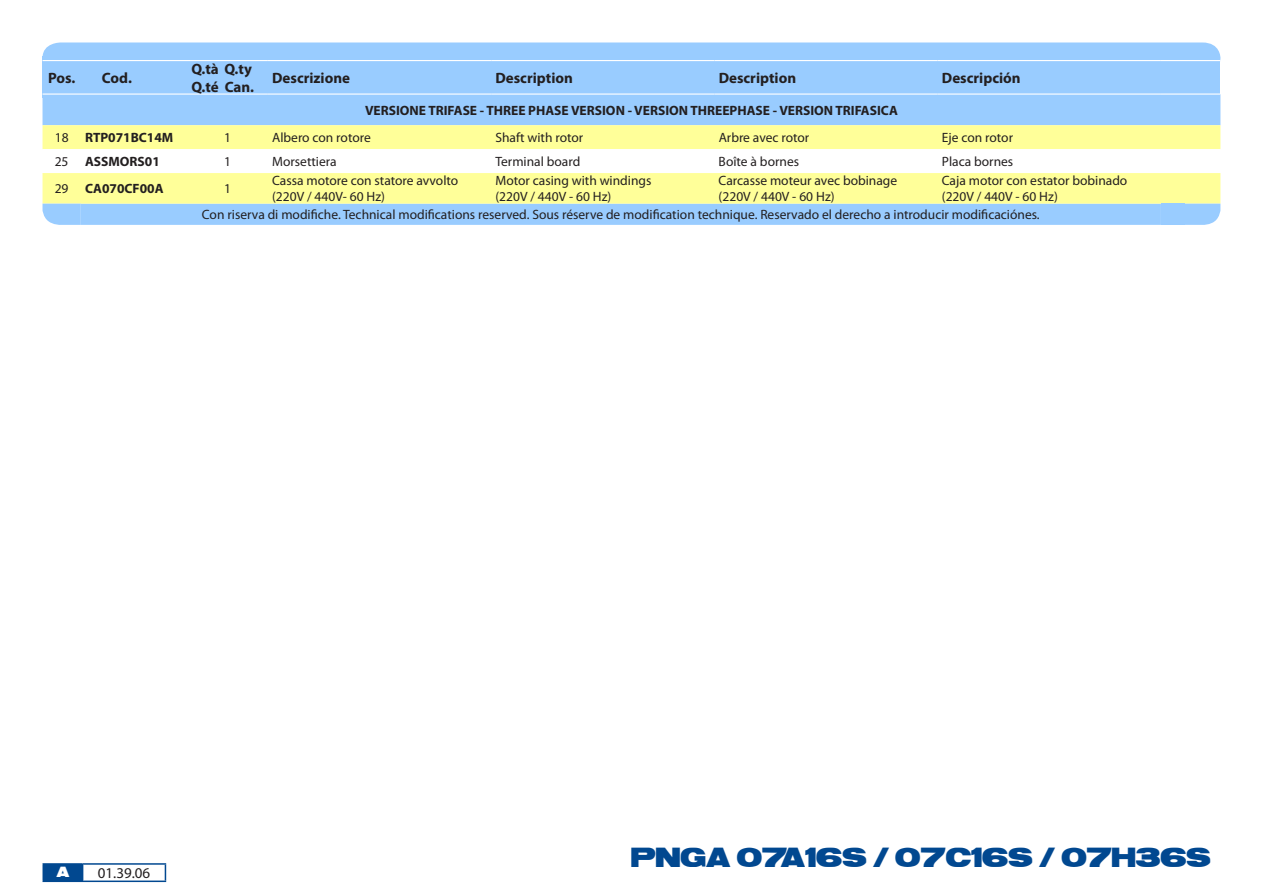
<style>
.page{position:relative;width:1263px;height:893px;background:#fff}
.page>*{position:absolute;margin:0;border:0;box-sizing:border-box;transform-origin:0 0}
.t1{font:22.5px "PEDROLLO";color:#014890}
._7__Descripción_SPA{font:700 15px "Myriad Pro";color:#231f20}
._4__Descrizione_ITA{font:700 15px "Myriad Pro";color:#231f20}
._5__Description_UK{font:700 15px "Myriad Pro";color:#231f20}
._6__Description_FRA{font:700 15px "Myriad Pro";color:#231f20}
.t2{font:15px "Myriad Pro";color:#231f20}
._3bis__DESCRIZIONE{font:13.5px/16.2px "Myriad Pro";color:#231f20}
._9__RIGA_VERSIONI{font:700 13.5px "Myriad Pro";color:#231f20}
._2__Cod{font:700 13.5px "Myriad Pro";color:#231f20}
._1__Pos{font:13.5px "Myriad Pro";color:#231f20}
._3__Q_ty{font:13.5px "Myriad Pro";color:#231f20}
.t3{font:12px "PEDROLLO";color:#fff}
</style>
<div class="page">
<svg style="left:43px;top:42px;width:1177px;height:15px;background:#9ccdff"></svg>
<div style="left:43px;top:57px;width:1177px;height:41px;background:#9cf"></div>
<div style="left:43px;top:98px;width:1177px;height:127px;background:#9cf"></div>
<div style="left:43px;top:125px;width:1177px;height:79px;background:#ff9"></div>
<svg style="left:43px;top:149px;width:1177px;height:24px"></svg>
<hr style="left:43px;top:60px;width:225px;height:1px;background:#fff">
<hr style="left:1161px;top:60px;width:59px;height:1px;background:#fff">
<hr style="left:43px;top:94px;width:225px;height:1px;background:#fff">
<hr style="left:1161px;top:94px;width:59px;height:1px;background:#fff">
<hr style="left:268px;top:60px;width:223px;height:1px;background:#fff">
<hr style="left:268px;top:94px;width:223px;height:1px;background:#fff">
<hr style="left:491px;top:60px;width:223px;height:1px;background:#fff">
<hr style="left:491px;top:94px;width:223px;height:1px;background:#fff">
<hr style="left:714px;top:60px;width:224px;height:1px;background:#fff">
<hr style="left:714px;top:94px;width:224px;height:1px;background:#fff">
<hr style="left:938px;top:60px;width:223px;height:1px;background:#fff">
<hr style="left:938px;top:94px;width:223px;height:1px;background:#fff">
<svg style="left:43px;top:204px;width:38px;height:21px"></svg>
<svg style="left:1184px;top:204px;width:36px;height:21px"></svg>
<div style="left:1161px;top:204px;width:23px;height:21px;background:#9cf"></div>
<div style="left:43px;top:864px;width:40px;height:17px;background:#014890"></div>
<hr style="left:83px;top:863px;width:83px;height:2px;background:#014890">
<svg style="left:165px;top:865px;width:1px;height:15px"></svg>
<hr style="left:83px;top:880px;width:83px;height:2px;background:#014890">
<hr style="left:43px;top:863px;width:40px;height:2px;background:#014890">
<hr style="left:43px;top:880px;width:40px;height:2px;background:#014890">
<p class="_7__Descripción_SPA" style="left:48px;top:68px;width:29px">Pos.</p>
<p class="_7__Descripción_SPA" style="left:102px;top:68px;width:32px">Cod.</p>
<p class="_7__Descripción_SPA" style="left:191px;top:59px;width:62px">Q.tà Q.ty</p>
<p class="_7__Descripción_SPA" style="left:191px;top:77px;width:64px">Q.té Can.</p>
<p class="_4__Descrizione_ITA" style="left:272px;top:68px;width:79px">Descrizione</p>
<p class="_5__Description_UK" style="left:495px;top:68px;width:79px">Description</p>
<p class="_6__Description_FRA" style="left:719px;top:68px;width:79px">Description</p>
<p class="_7__Descripción_SPA" style="left:942px;top:68px;width:80px">Descripción</p>
<p class="_9__RIGA_VERSIONI" style="left:365px;top:102px;width:534px">VERSIONE TRIFASE - THREE PHASE VERSION - VERSION THREEPHASE - VERSION TRIFASICA</p>
<p class="_1__Pos" style="left:55px;top:129px;width:15px">18</p>
<p class="_2__Cod" style="left:85px;top:129px;width:90px">RTP071BC14M</p>
<p class="_3__Q_ty" style="left:224px;top:129px;width:8px">1</p>
<p class="_3bis__DESCRIZIONE" style="left:272px;top:129px;width:100px">Albero con rotore</p>
<p class="_3bis__DESCRIZIONE" style="left:495px;top:129px;width:89px">Shaft with rotor</p>
<p class="_3bis__DESCRIZIONE" style="left:719px;top:129px;width:92px">Arbre avec rotor</p>
<p class="_3bis__DESCRIZIONE" style="left:942px;top:129px;width:73px">Eje con rotor</p>
<p class="_1__Pos" style="left:55px;top:153px;width:15px">25</p>
<p class="_2__Cod" style="left:85px;top:153px;width:76px">ASSMORS01</p>
<p class="_3__Q_ty" style="left:224px;top:153px;width:8px">1</p>
<p class="_3bis__DESCRIZIONE" style="left:272px;top:153px;width:66px">Morsettiera</p>
<p class="_3bis__DESCRIZIONE" style="left:495px;top:153px;width:86px">Terminal board</p>
<p class="_3bis__DESCRIZIONE" style="left:719px;top:153px;width:82px">Boîte à bornes</p>
<p class="_3bis__DESCRIZIONE" style="left:942px;top:153px;width:73px">Placa bornes</p>
<p class="_1__Pos" style="left:55px;top:181px;width:15px">29</p>
<p class="_2__Cod" style="left:85px;top:180px;width:80px">CA070CF00A</p>
<p class="_3__Q_ty" style="left:224px;top:181px;width:8px">1</p>
<p class="_3bis__DESCRIZIONE" style="left:272px;top:172px;width:188px">Cassa motore con statore avvolto (220V / 440V- 60 Hz)</p>
<p class="_3bis__DESCRIZIONE" style="left:495px;top:172px;width:158px">Motor casing with windings (220V / 440V - 60 Hz)</p>
<p class="_3bis__DESCRIZIONE" style="left:719px;top:172px;width:180px">Carcasse moteur avec bobinage (220V / 440V - 60 Hz)</p>
<p class="_3bis__DESCRIZIONE" style="left:942px;top:172px;width:187px">Caja motor con estator bobinado (220V / 440V - 60 Hz)</p>
<p class="_3bis__DESCRIZIONE" style="left:202px;top:206px;width:839px">Con riserva di modifiche. Technical modifications reserved. Sous réserve de modification technique. Reservado el derecho a introducir modificaciónes.</p>
<p class="t3" style="left:56px;top:866px;width:15px">A</p>
<p class="t2" style="left:98px;top:864px;width:54px">01.39.06</p>
<p class="t1" style="left:631px;top:847px;width:581px">PNGA 07A16S / 07C16S / 07H36S</p>
</div>
